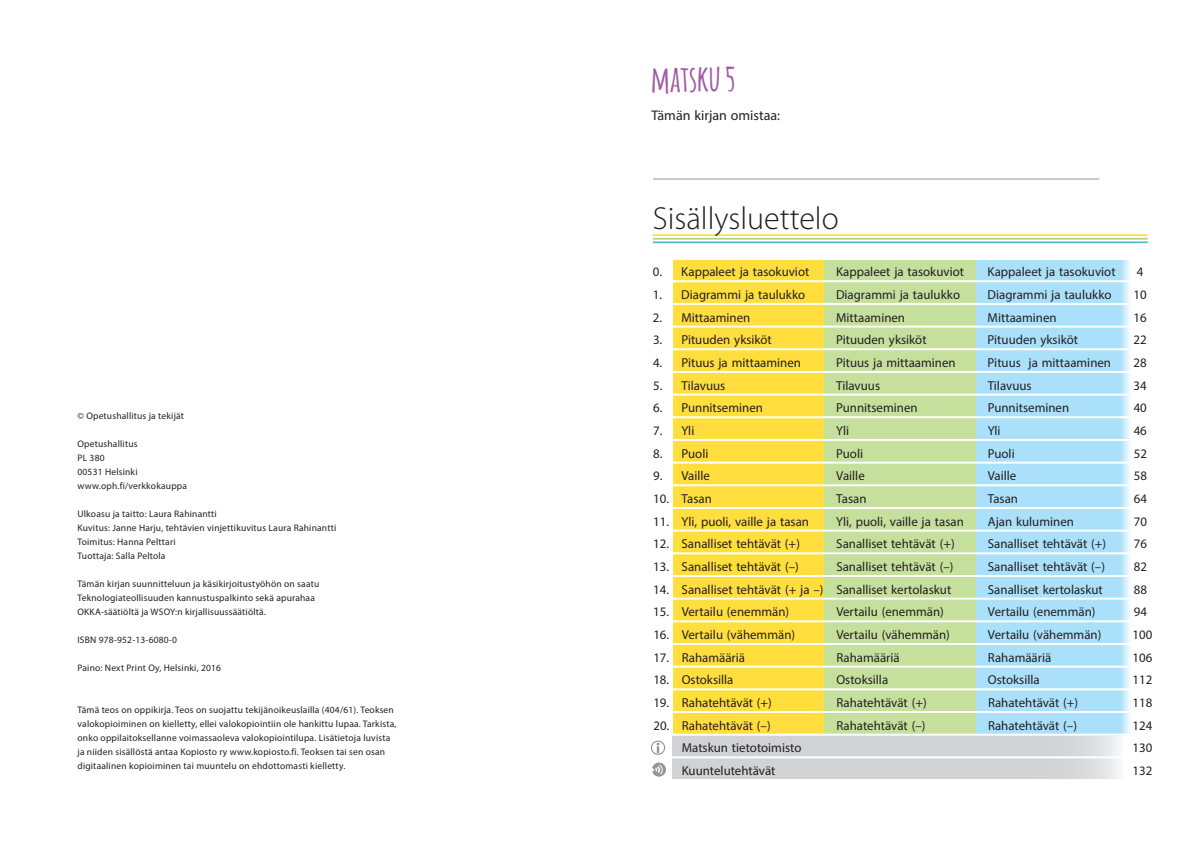
<style>
.page{position:relative;width:1191px;height:842px;background:#fff}
.page>*{position:absolute;margin:0;border:0;box-sizing:border-box;transform-origin:0 0}
.t1{font:700 36px "Amatic";letter-spacing:.01em;color:#a05aa4}
.t2{font:300 32px "Myriad Pro";color:#231f20}
.t3{font:14px "Myriad Pro";color:#231f20}
.t4{font:13px "Myriad Pro";color:#231f20}
.t5{font:9.5px/14px "Myriad Pro";letter-spacing:.02em;color:#231f20}
.s1{font-size:31.7px}
</style>
<div class="page">
<div style="left:673px;top:735px;width:303px;height:46px;background:#d1d2d4"></div>
<div style="left:975px;top:735px;width:148px;height:46px;background:linear-gradient(to right,#c9cacc,#e6e7e8)"></div>
<svg style="left:975px;top:260px;width:155px;height:474px"></svg>
<div style="left:673px;top:260px;width:155px;height:476px;background:#ffde3d"></div>
<div style="left:824px;top:260px;width:151px;height:476px;background:#c5df9d"></div>
<hr style="left:653px;top:234px;width:494px;height:2px;background:#ffde3d">
<hr style="left:653px;top:238px;width:494px;height:2px;background:#aed475">
<hr style="left:653px;top:241px;width:494px;height:2px;background:#59b6d5">
<hr style="left:653px;top:179px;width:446px;height:1px;background:#939598">
<svg style="left:652px;top:762px;width:14px;height:15px"></svg>
<hr style="left:653px;top:280px;width:490px;height:2px;background:#fff">
<hr style="left:653px;top:303px;width:493px;height:2px;background:#fff">
<hr style="left:653px;top:326px;width:493px;height:2px;background:#fff">
<hr style="left:653px;top:348px;width:493px;height:2px;background:#fff">
<hr style="left:653px;top:371px;width:493px;height:2px;background:#fff">
<hr style="left:653px;top:394px;width:493px;height:2px;background:#fff">
<hr style="left:653px;top:416px;width:493px;height:2px;background:#fff">
<hr style="left:653px;top:439px;width:493px;height:2px;background:#fff">
<hr style="left:653px;top:462px;width:493px;height:2px;background:#fff">
<hr style="left:653px;top:484px;width:493px;height:2px;background:#fff">
<hr style="left:653px;top:507px;width:493px;height:2px;background:#fff">
<hr style="left:653px;top:530px;width:493px;height:2px;background:#fff">
<hr style="left:653px;top:552px;width:493px;height:2px;background:#fff">
<hr style="left:653px;top:575px;width:493px;height:2px;background:#fff">
<hr style="left:653px;top:598px;width:493px;height:2px;background:#fff">
<hr style="left:653px;top:620px;width:493px;height:2px;background:#fff">
<hr style="left:653px;top:643px;width:499px;height:2px;background:#fff">
<hr style="left:653px;top:666px;width:499px;height:2px;background:#fff">
<hr style="left:653px;top:688px;width:499px;height:2px;background:#fff">
<hr style="left:653px;top:711px;width:499px;height:2px;background:#fff">
<hr style="left:653px;top:734px;width:499px;height:2px;background:#fff">
<hr style="left:653px;top:756px;width:499px;height:2px;background:#fff">
<hr style="left:653px;top:779px;width:499px;height:2px;background:#fff">
<svg style="left:651px;top:740px;width:14px;height:15px"></svg>
<p class="t5" style="left:77px;top:408px;width:108px">© Opetushallitus ja tekijät</p>
<p class="t5" style="left:77px;top:436px;width:111px">Opetushallitus<br>PL 380<br>00531 Helsinki www.oph.fi/verkkokauppa</p>
<p class="t5" style="left:77px;top:506px;width:260px">Ulkoasu ja taitto: Laura Rahinantti<br>Kuvitus: Janne Harju, tehtävien vinjettikuvitus Laura Rahinantti Toimitus: Hanna Pelttari<br>Tuottaja: Salla Peltola</p>
<p class="t5" style="left:77px;top:576px;width:243px">Tämän kirjan suunnitteluun ja käsikirjoitustyöhön on saatu<br>Teknologiateollisuuden kannustuspalkinto sekä apurahaa<br>OKKA-säätiöltä ja WSOY:n kirjallisuussäätiöltä.</p>
<p class="t5" style="left:77px;top:632px;width:101px">ISBN 978-952-13-6080-0</p>
<p class="t5" style="left:77px;top:660px;width:145px">Paino: Next Print Oy, Helsinki, 2016</p>
<p class="t5" style="left:77px;top:702px;width:320px">Tämä teos on oppikirja. Teos on suojattu tekijänoikeuslailla (404/61). Teoksen valokopioiminen on kielletty, ellei valokopiointiin ole hankittu lupaa. Tarkista, onko oppilaitoksellanne voimassaoleva valokopiointilupa. Lisätietoja luvista ja niiden sisällöstä antaa Kopiosto ry www.kopiosto.fi. Teoksen tai sen osan digitaalinen kopioiminen tai muuntelu on ehdottomasti kielletty.</p>
<p class="t1" style="left:651px;top:53px;width:84px">MATSKU <span class="s1">5</span></p>
<p class="t3" style="left:651px;top:107px;width:130px">Tämän kirjan omistaa:</p>
<p class="t2" style="left:653px;top:201px;width:187px">Sisällysluettelo</p>
<p class="t4" style="left:653px;top:264px;width:158px">0. Kappaleet ja tasokuviot</p>
<p class="t4" style="left:836px;top:264px;width:130px">Kappaleet ja tasokuviot</p>
<p class="t4" style="left:987px;top:264px;width:130px">Kappaleet ja tasokuviot</p>
<p class="t4" style="left:1136px;top:264px;width:8px">4</p>
<p class="t4" style="left:653px;top:287px;width:154px">1. Diagrammi ja taulukko</p>
<p class="t4" style="left:836px;top:287px;width:126px">Diagrammi ja taulukko</p>
<p class="t4" style="left:987px;top:287px;width:126px">Diagrammi ja taulukko</p>
<p class="t4" style="left:1133px;top:287px;width:15px">10</p>
<p class="t4" style="left:653px;top:309px;width:99px">2. Mittaaminen</p>
<p class="t4" style="left:836px;top:309px;width:71px">Mittaaminen</p>
<p class="t4" style="left:987px;top:309px;width:71px">Mittaaminen</p>
<p class="t4" style="left:1133px;top:309px;width:15px">16</p>
<p class="t4" style="left:653px;top:332px;width:120px">3. Pituuden yksiköt</p>
<p class="t4" style="left:836px;top:332px;width:92px">Pituuden yksiköt</p>
<p class="t4" style="left:987px;top:332px;width:92px">Pituuden yksiköt</p>
<p class="t4" style="left:1133px;top:332px;width:15px">22</p>
<p class="t4" style="left:653px;top:355px;width:149px">4. Pituus ja mittaaminen</p>
<p class="t4" style="left:836px;top:355px;width:121px">Pituus ja mittaaminen</p>
<p class="t4" style="left:987px;top:355px;width:125px">Pituus ja mittaaminen</p>
<p class="t4" style="left:1133px;top:355px;width:15px">28</p>
<p class="t4" style="left:653px;top:377px;width:74px">5. Tilavuus</p>
<p class="t4" style="left:836px;top:377px;width:45px">Tilavuus</p>
<p class="t4" style="left:987px;top:377px;width:45px">Tilavuus</p>
<p class="t4" style="left:1133px;top:377px;width:15px">34</p>
<p class="t4" style="left:653px;top:400px;width:111px">6. Punnitseminen</p>
<p class="t4" style="left:836px;top:400px;width:83px">Punnitseminen</p>
<p class="t4" style="left:987px;top:400px;width:83px">Punnitseminen</p>
<p class="t4" style="left:1133px;top:400px;width:15px">40</p>
<p class="t4" style="left:653px;top:423px;width:43px">7. Yli</p>
<p class="t4" style="left:836px;top:423px;width:14px">Yli</p>
<p class="t4" style="left:987px;top:423px;width:14px">Yli</p>
<p class="t4" style="left:1133px;top:423px;width:15px">46</p>
<p class="t4" style="left:653px;top:445px;width:57px">8. Puoli</p>
<p class="t4" style="left:836px;top:445px;width:28px">Puoli</p>
<p class="t4" style="left:987px;top:445px;width:28px">Puoli</p>
<p class="t4" style="left:1133px;top:445px;width:15px">52</p>
<p class="t4" style="left:653px;top:468px;width:58px">9. Vaille</p>
<p class="t4" style="left:836px;top:468px;width:30px">Vaille</p>
<p class="t4" style="left:987px;top:468px;width:30px">Vaille</p>
<p class="t4" style="left:1133px;top:468px;width:15px">58</p>
<p class="t4" style="left:653px;top:491px;width:60px">10. Tasan</p>
<p class="t4" style="left:836px;top:491px;width:32px">Tasan</p>
<p class="t4" style="left:987px;top:491px;width:32px">Tasan</p>
<p class="t4" style="left:1133px;top:491px;width:15px">64</p>
<p class="t4" style="left:653px;top:513px;width:157px">11. Yli, puoli, vaille ja tasan</p>
<p class="t4" style="left:836px;top:513px;width:129px">Yli, puoli, vaille ja tasan</p>
<p class="t4" style="left:987px;top:513px;width:88px">Ajan kuluminen</p>
<p class="t4" style="left:1133px;top:513px;width:15px">70</p>
<p class="t4" style="left:653px;top:536px;width:148px">12. Sanalliset tehtävät (+)</p>
<p class="t4" style="left:836px;top:536px;width:120px">Sanalliset tehtävät (+)</p>
<p class="t4" style="left:987px;top:536px;width:120px">Sanalliset tehtävät (+)</p>
<p class="t4" style="left:1133px;top:536px;width:15px">76</p>
<p class="t4" style="left:653px;top:559px;width:147px">13. Sanalliset tehtävät (–)</p>
<p class="t4" style="left:836px;top:559px;width:119px">Sanalliset tehtävät (–)</p>
<p class="t4" style="left:988px;top:559px;width:119px">Sanalliset tehtävät (–)</p>
<p class="t4" style="left:1133px;top:559px;width:15px">82</p>
<p class="t4" style="left:653px;top:581px;width:299px">14. Sanalliset tehtävät (+ ja –) Sanalliset kertolaskut</p>
<p class="t4" style="left:988px;top:581px;width:116px">Sanalliset kertolaskut</p>
<p class="t4" style="left:1133px;top:581px;width:15px">88</p>
<p class="t4" style="left:653px;top:604px;width:137px">15. Vertailu (enemmän)</p>
<p class="t4" style="left:836px;top:604px;width:109px">Vertailu (enemmän)</p>
<p class="t4" style="left:988px;top:604px;width:109px">Vertailu (enemmän)</p>
<p class="t4" style="left:1133px;top:604px;width:15px">94</p>
<p class="t4" style="left:653px;top:627px;width:143px">16. Vertailu (vähemmän)</p>
<p class="t4" style="left:836px;top:627px;width:115px">Vertailu (vähemmän)</p>
<p class="t4" style="left:988px;top:627px;width:115px">Vertailu (vähemmän)</p>
<p class="t4" style="left:1132px;top:627px;width:21px">100</p>
<p class="t4" style="left:653px;top:649px;width:93px">17. Rahamääriä</p>
<p class="t4" style="left:836px;top:649px;width:65px">Rahamääriä</p>
<p class="t4" style="left:988px;top:649px;width:65px">Rahamääriä</p>
<p class="t4" style="left:1132px;top:649px;width:21px">106</p>
<p class="t4" style="left:653px;top:672px;width:82px">18. Ostoksilla</p>
<p class="t4" style="left:836px;top:672px;width:53px">Ostoksilla</p>
<p class="t4" style="left:988px;top:672px;width:53px">Ostoksilla</p>
<p class="t4" style="left:1132px;top:672px;width:21px">112</p>
<p class="t4" style="left:653px;top:695px;width:120px">19. Rahatehtävät (+)</p>
<p class="t4" style="left:836px;top:695px;width:92px">Rahatehtävät (+)</p>
<p class="t4" style="left:988px;top:695px;width:92px">Rahatehtävät (+)</p>
<p class="t4" style="left:1132px;top:695px;width:21px">118</p>
<p class="t4" style="left:653px;top:717px;width:119px">20. Rahatehtävät (–)</p>
<p class="t4" style="left:836px;top:717px;width:90px">Rahatehtävät (–)</p>
<p class="t4" style="left:988px;top:717px;width:90px">Rahatehtävät (–)</p>
<p class="t4" style="left:1132px;top:717px;width:21px">124</p>
<p class="t4" style="left:682px;top:740px;width:121px">Matskun tietotoimisto</p>
<p class="t4" style="left:1132px;top:740px;width:21px">130</p>
<p class="t4" style="left:681px;top:763px;width:95px">Kuuntelutehtävät</p>
<p class="t4" style="left:1132px;top:763px;width:21px">132</p>
</div>
